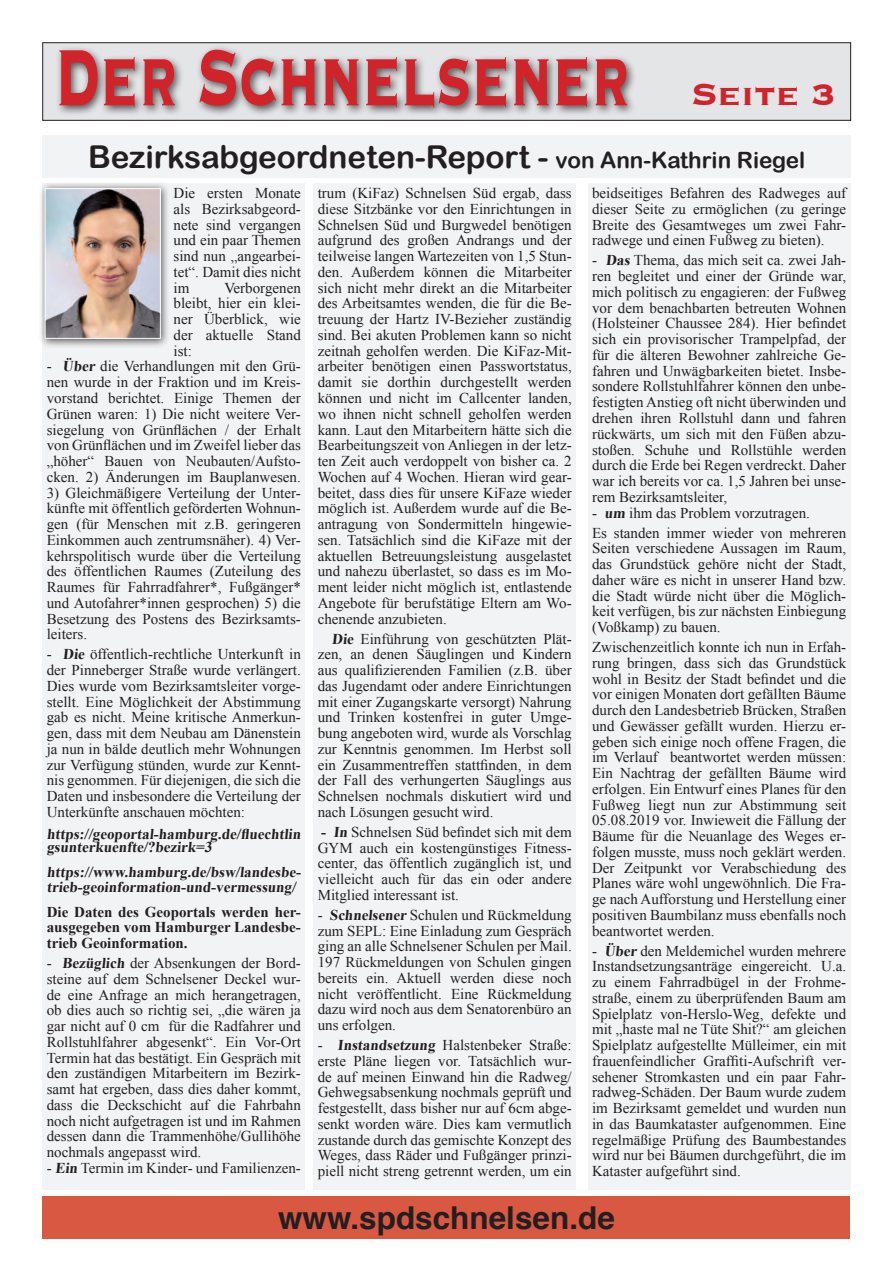
<style>
.page{position:relative;width:893px;height:1263px;background:#fff}
.page>*{position:absolute;margin:0;border:0;box-sizing:border-box;transform-origin:0 0}
.t1{font:700 104.55px "Copperplate";color:#d1232a;scale:.61 1}
.t2{font:700 39px "Copperplate";color:#d1232a}
.t3{font:31.5px "Arial Rounded MT Bold";color:#231f20}
.t4{font:700 31.5px "Helvetica";color:#231f20}
.t5{font:15px/15.8px "Times New Roman";color:#231f20;text-align:justify}
.t6{font:700 15px/15.8px "Times New Roman";color:#231f20}
.s1{font-size:22.5px}
.s2{font-weight:700}
</style>
<div class="page">
<div style="left:43px;top:135px;width:808px;height:43px;background:#f2f3f4"></div>
<div style="left:43px;top:184px;width:262px;height:1005px;background:#f2f3f4"></div>
<div style="left:313px;top:184px;width:263px;height:1005px;background:#f2f3f4"></div>
<div style="left:588px;top:184px;width:262px;height:1005px;background:#f2f3f4"></div>
<div style="left:43px;top:1196px;width:807px;height:42px;background:#d95842"></div>
<div style="left:43px;top:43px;width:808px;height:77px;background:#e4e5e7"></div>
<div style="left:55px;top:44px;width:582px;height:74px;background:#231f20;opacity:.75"></div>
<div style="left:38px;top:181px;width:133px;height:167px;background:#231f20;opacity:.75"></div>
<img style="left:47px;top:190px;width:112px;height:147px">
<div style="left:45px;top:188px;width:116px;height:151px;border:1px solid #fff"></div>
<h1 class="t1" style="left:54px;top:8px;width:945px">Der Schnelsener</h1>
<h2 class="t2" style="left:691px;top:68px;width:146px">Seite 3</h2>
<h3 class="t3" style="left:88px;top:138px;width:719px">Bezirksabgeordneten-Report - <span class="s1">von Ann-Kathrin Riegel</span></h3>
<p class="t5" style="left:174px;top:185px;width:129px">Die ersten Monate als Bezirksabgeord&shy;nete sind vergangen und ein paar Themen sind nun „angearbei&shy;tet“. Damit dies nicht im</p>
<p class="t5" style="left:592px;top:185px;width:256px">beidseitiges Befahren des Radweges auf dieser Seite zu ermöglichen (zu geringe Breite des Gesamtweges um zwei Fahr&shy;radwege und einen Fußweg zu bieten).</p>
<p class="t5" style="left:592px;top:252px;width:256px">- <span class="s2">Das</span> Thema, das mich seit ca. zwei Jah&shy;ren begleitet und einer der Gründe war, mich politisch zu engagieren: der Fußweg vor dem benachbarten betreuten Wohnen (Holsteiner Chaussee 284). Hier befindet sich ein provisorischer Trampelpfad, der für die älteren Bewohner zahlreiche Ge&shy;fahren und Unwägbarkeiten bietet. Insbe&shy;sondere Rollstuhlfahrer können den unbe&shy;festigten Anstieg oft nicht überwinden und drehen ihren Rollstuhl dann und fahren rückwärts, um sich mit den Füßen abzu&shy;stoßen. Schuhe und Rollstühle werden durch die Erde bei Regen verdreckt. Daher war ich bereits vor ca. 1,5 Jahren bei unse&shy;rem Bezirksamtsleiter,</p>
<p class="t5" style="left:592px;top:502px;width:256px;line-height:20px">- <span class="s2">um</span> ihm das Problem vorzutragen.<br>Es standen immer wieder von mehreren</p>
<p class="t5" style="left:592px;top:540px;width:256px">Seiten verschiedene Aussagen im Raum, das Grundstück gehöre nicht der Stadt, daher wäre es nicht in unserer Hand bzw. die Stadt würde nicht über die Möglich&shy;keit verfügen, bis zur nächsten Einbiegung (Voßkamp) zu bauen.</p>
<p class="t5" style="left:592px;top:639px;width:256px">Zwischenzeitlich konnte ich nun in Erfah&shy;rung bringen, dass sich das Grundstück wohl in Besitz der Stadt befindet und die vor einigen Monaten dort gefällten Bäume durch den Landesbetrieb Brücken, Straßen und Gewässer gefällt wurden. Hierzu er&shy;geben sich einige noch offene Fragen, die im Verlauf beantwortet werden müssen:<br>Ein Nachtrag der gefällten Bäume wird erfolgen. Ein Entwurf eines Planes für den Fußweg liegt nun zur Abstimmung seit 05.08.2019 vor. Inwieweit die Fällung der Bäume für die Neuanlage des Weges er&shy;folgen musste, muss noch geklärt werden.<br>Der Zeitpunkt vor Verabschiedung des Planes wäre wohl ungewöhnlich. Die Fra&shy;ge nach Aufforstung und Herstellung einer positiven Baumbilanz muss ebenfalls noch beantwortet werden.</p>
<p class="t5" style="left:592px;top:942px;width:256px">- <span class="s2">Über</span> den Meldemichel wurden mehrere Instandsetzungsanträge eingereicht. U.a. zu einem Fahrradbügel in der Frohme&shy;straße, einem zu überprüfenden Baum am Spielplatz von-Herslo-Weg, defekte und mit „haste mal ne Tüte Shit?“ am gleichen Spielplatz aufgestellte Mülleimer, ein mit frauenfeindlicher Graffiti-Aufschrift ver&shy;sehener Stromkasten und ein paar Fahr&shy;radweg-Schäden. Der Baum wurde zudem im Bezirksamt gemeldet und wurden nun in das Baumkataster aufgenommen. Eine regelmäßige Prüfung des Baumbestandes wird nur bei Bäumen durchgeführt, die im Kataster aufgeführt sind.</p>
<h3 class="t4" style="left:278px;top:1192px;width:338px">www.spdschnelsen.de</h3>
<p class="t5" style="left:318px;top:185px;width:256px">trum (KiFaz) Schnelsen Süd ergab, dass diese Sitzbänke vor den Einrichtungen in Schnelsen Süd und Burgwedel benötigen aufgrund des großen Andrangs und der teilweise langen Wartezeiten von 1,5 Stun&shy;den. Außerdem können die Mitarbeiter sich nicht mehr direkt an die Mitarbeiter des Arbeitsamtes wenden, die für die Be&shy;treuung der Hartz IV-Bezieher zuständig sind. Bei akuten Problemen kann so nicht zeitnah geholfen werden. Die KiFaz-Mit&shy;arbeiter benötigen einen Passwortstatus, damit sie dorthin durchgestellt werden können und nicht im Callcenter landen, wo ihnen nicht schnell geholfen werden kann. Laut den Mitarbeitern hätte sich die Bearbeitungszeit von Anliegen in der letz&shy;ten Zeit auch verdoppelt von bisher ca. 2<br>Wochen auf 4 Wochen. Hieran wird gear&shy;beitet, dass dies für unsere KiFaze wieder möglich ist. Außerdem wurde auf die Be&shy;antragung von Sondermitteln hingewie&shy;sen. Tatsächlich sind die KiFaze mit der aktuellen Betreuungsleistung ausgelastet und nahezu überlastet, so dass es im Mo&shy;ment leider nicht möglich ist, entlastende Angebote für berufstätige Eltern am Wo&shy;chenende anzubieten.</p>
<p class="t5" style="left:318px;top:630px;width:256px;text-indent:14px"><span class="s2">Die</span> Einführung von geschützten Plät&shy;zen, an denen Säuglingen und Kindern aus qualifizierenden Familien (z.B. über das Jugendamt oder andere Einrichtungen mit einer Zugangskarte versorgt) Nahrung und Trinken kostenfrei in guter Umge&shy;bung angeboten wird, wurde als Vorschlag zur Kenntnis genommen. Im Herbst soll ein Zusammentreffen stattfinden, in dem der Fall des verhungerten Säuglings aus Schnelsen nochmals diskutiert wird und nach Lösungen gesucht wird.</p>
<p class="t5" style="left:318px;top:824px;width:256px"><span class="s2">- In</span>Schnelsen Süd befindet sich mit dem GYM auch ein kostengünstiges Fitness&shy;center, das öffentlich zugänglich ist, und vielleicht auch für das ein oder andere Mitglied interessant ist.</p>
<p class="t5" style="left:318px;top:907px;width:256px">- <span class="s2">Schnelsener</span> Schulen und Rückmeldung zum SEPL: Eine Einladung zum Gespräch ging an alle Schnelsener Schulen per Mail.<br>197 Rückmeldungen von Schulen gingen bereits ein. Aktuell werden diese noch nicht veröffentlicht. Eine Rückmeldung dazu wird noch aus dem Senatorenbüro an uns erfolgen.</p>
<p class="t5" style="left:318px;top:1037px;width:256px">- <span class="s2">Instandsetzung</span> Halstenbeker Straße: erste Pläne liegen vor. Tatsächlich wur&shy;de auf meinen Einwand hin die Radweg/ Gehwegsabsenkung nochmals geprüft und festgestellt, dass bisher nur auf 6cm abge&shy;senkt worden wäre. Dies kam vermutlich zustande durch das gemischte Konzept des Weges, dass Räder und Fußgänger prinzi&shy;piell nicht streng getrennt werden, um ein</p>
<p class="t5" style="left:174px;top:280px;width:129px;text-indent:51px">Verborgenen bleibt, hier ein klei&shy;ner Überblick, wie der aktuelle Stand ist:</p>
<p class="t5" style="left:47px;top:358px;width:256px">- <span class="s2">Über</span> die Verhandlungen mit den Grü&shy;nen wurde in der Fraktion und im Kreis&shy;vorstand berichtet. Einige Themen der Grünen waren: 1) Die nicht weitere Ver&shy;siegelung von Grünflächen / der Erhalt von Grünflächen und im Zweifel lieber das „höher“ Bauen von Neubauten/Aufsto&shy;cken. 2) Änderungen im Bauplanwesen.</p>
<p class="t5" style="left:47px;top:484px;width:256px">3) Gleichmäßigere Verteilung der Unter&shy;künfte mit öffentlich geförderten Wohnun&shy;gen (für Menschen mit z.B. geringeren Einkommen auch zentrumsnäher). 4) Ver&shy;kehrspolitisch wurde über die Verteilung des öffentlichen Raumes (Zuteilung des Raumes für Fahrradfahrer*, Fußgänger* und Autofahrer*innen gesprochen) 5) die Besetzung des Postens des Bezirksamts&shy;leiters.</p>
<p class="t5" style="left:47px;top:646px;width:256px">- <span class="s2">Die</span> öffentlich-rechtliche Unterkunft in der Pinneberger Straße wurde verlängert.<br>Dies wurde vom Bezirksamtsleiter vorge&shy;stellt. Eine Möglichkeit der Abstimmung gab es nicht. Meine kritische Anmerkun&shy;gen, dass mit dem Neubau am Dänenstein ja nun in bälde deutlich mehr Wohnungen zur Verfügung stünden, wurde zur Kennt&shy;nis genommen. Für diejenigen, die sich die Daten und insbesondere die Verteilung der Unterkünfte anschauen möchten:</p>
<p class="t6" style="left:47px;top:827px;width:258px;line-height:13.5px">https://geoportal-hamburg.de/fluechtlin gsunterkuenfte/?bezirk=3</p>
<p class="t6" style="left:47px;top:863px;width:258px">https://www.hamburg.de/bsw/landesbe&shy;trieb-geoinformation-und-vermessung/</p>
<p class="t6" style="left:47px;top:903px;width:256px;text-align:justify">Die Daten des Geoportals werden her&shy;ausgegeben vom Hamburger Landesbe&shy;trieb Geoinformation.</p>
<p class="t5" style="left:47px;top:955px;width:256px">- <span class="s2">Bezüglich</span> der Absenkungen der Bord&shy;steine auf dem Schnelsener Deckel wur&shy;de eine Anfrage an mich herangetragen, ob dies auch so richtig sei, „die wären ja gar nicht auf 0 cm für die Radfahrer und Rollstuhlfahrer abgesenkt“. Ein Vor-Ort Termin hat das bestätigt. Ein Gespräch mit den zuständigen Mitarbeitern im Bezirk&shy;samt hat ergeben, dass dies daher kommt, dass die Deckschicht auf die Fahrbahn noch nicht aufgetragen ist und im Rahmen dessen dann die Trammenhöhe/Gullihöhe nochmals angepasst wird.</p>
<p class="t5" style="left:47px;top:1160px;width:256px">- <span class="s2">Ein</span> Termin im Kinder- und Familienzen-</p>
</div>
